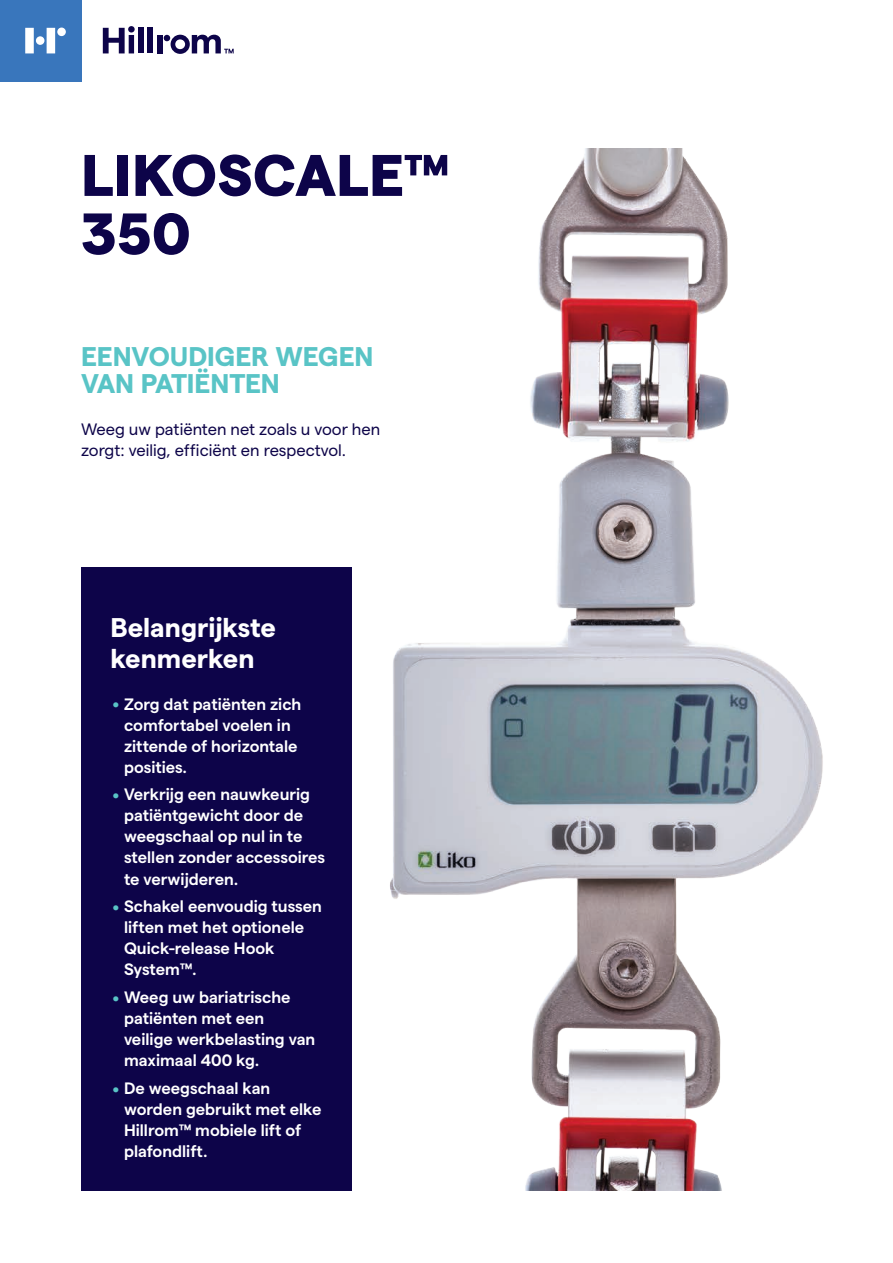
<style>
.page{position:relative;width:893px;height:1263px;background:#fff}
.page>*{position:absolute;margin:0;border:0;box-sizing:border-box;transform-origin:0 0}
.t1{font:800 58.5px/58.5px "Matter";letter-spacing:.01em;color:#0d0449}
.t2{font:42px "Matter";color:#59c4c6}
.t3{font:700 27px/27px "Matter";color:#59c4c6}
.t4{font:700 27px/31.5px "Matter";color:#fff}
.t5{font:600 16.5px/21px "Matter";color:#fff}
.t6{font:16.5px/21px "Matter";color:#0d0449}
</style>
<div class="page">
<div style="left:0;top:0;width:81px;height:81px;background:#3976bc"></div>
<svg style="left:25px;top:28px;width:9px;height:25px"></svg>
<svg style="left:47px;top:28px;width:8px;height:25px"></svg>
<div style="left:57px;top:28px;width:9px;height:8px;background:#fff;border-radius:50%"></div>
<div style="left:138px;top:27px;width:6px;height:26px;background:#0d0449"></div>
<div style="left:148px;top:27px;width:5px;height:26px;background:#0d0449"></div>
<div style="left:157px;top:35px;width:5px;height:18px;background:#0d0449"></div>
<svg style="left:103px;top:26px;width:32px;height:27px"></svg>
<div style="left:36px;top:36px;width:8px;height:9px;background:#fff;border-radius:50%"></div>
<svg style="left:164px;top:35px;width:70px;height:19px"></svg>
<img style="left:390px;top:149px;width:433px;height:1042px">
<div style="left:81px;top:567px;width:270px;height:624px;background:#0d0449"></div>
<h1 class="t1" style="left:81px;top:141px;width:369px">LIKOSCALE™<br>350</h1>
<h3 class="t3" style="left:81px;top:340px;width:294px">EENVOUDIGER WEGEN<br>VAN PATIËNTEN</h3>
<p class="t6" style="left:81px;top:417px;width:301px">Weeg uw patiënten net zoals u voor hen zorgt: veilig, efficiënt en respectvol.</p>
<h3 class="t4" style="left:111px;top:609px;width:167px">Belangrijkste kenmerken</h3>
<h2 class="t2" style="left:111px;top:662px;width:12px">.</h2>
<p class="t5" style="left:124px;top:692px;width:179px">Zorg dat patiënten zich comfortabel voelen in zittende of horizontale posities.</p>
<h2 class="t2" style="left:111px;top:753px;width:12px">.</h2>
<p class="t5" style="left:124px;top:783px;width:203px">Verkrijg een nauwkeurig patiëntgewicht door de weegschaal op nul in te stellen zonder accessoires te verwijderen.</p>
<h2 class="t2" style="left:111px;top:864px;width:12px">.</h2>
<p class="t5" style="left:124px;top:894px;width:199px">Schakel eenvoudig tussen liften met het optionele<br>Quick-release Hook<br>System™.</p>
<h2 class="t2" style="left:111px;top:955px;width:12px">.</h2>
<p class="t5" style="left:124px;top:985px;width:193px">Weeg uw bariatrische patiënten met een veilige werkbelasting van maximaal 400 kg.</p>
<h2 class="t2" style="left:111px;top:1046px;width:12px">.</h2>
<p class="t5" style="left:124px;top:1076px;width:199px">De weegschaal kan worden gebruikt met elke<br>Hillrom™ mobiele lift of plafondlift.</p>
</div>
